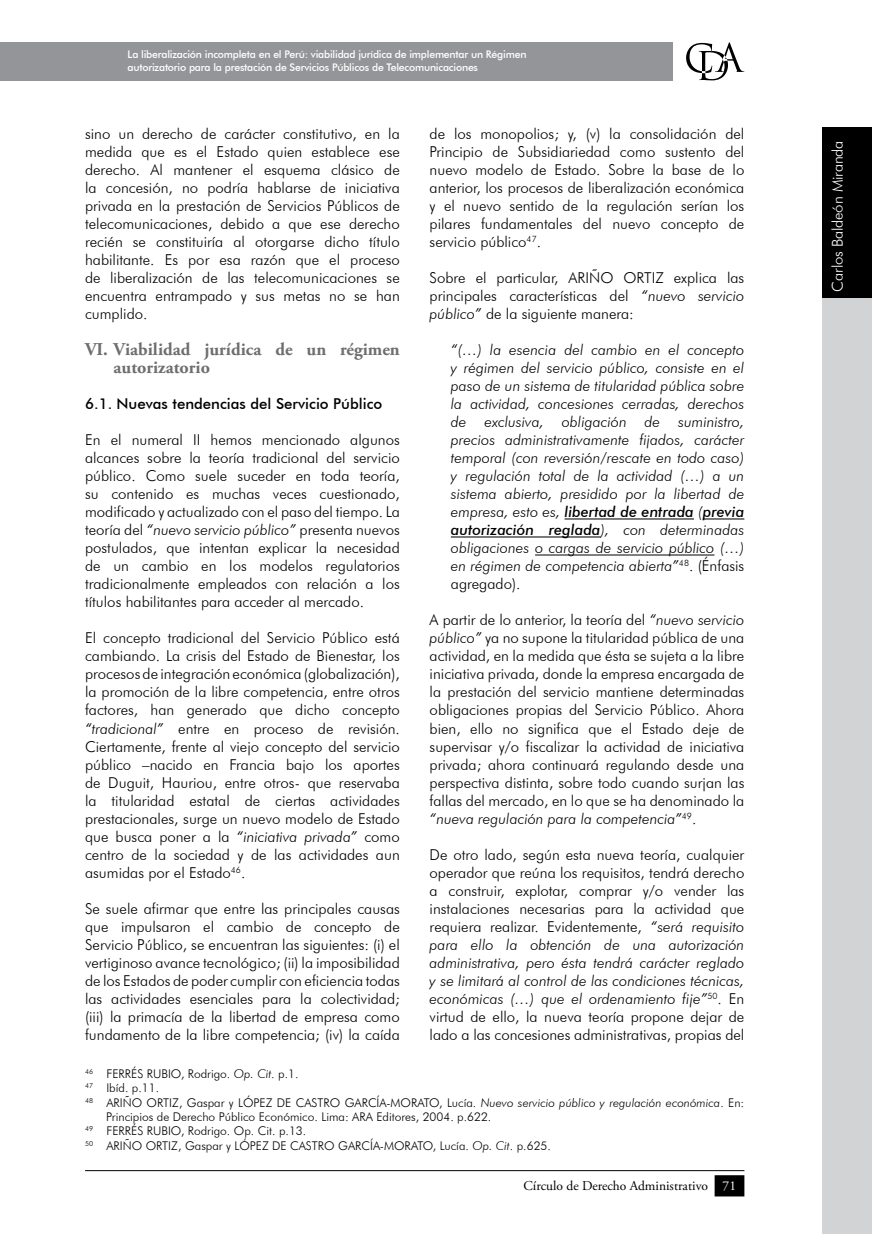
<style>
.page{position:relative;width:872px;height:1234px;background:#fff}
.page>*{position:absolute;margin:0;border:0;box-sizing:border-box;transform-origin:0 0}
.t1{font:700 18px/18px "Adobe Garamond Pro";color:#6d6e71}
.t2{font:300 15px/18px "Futura BT";color:#000;text-align:justify}
.t3{font:italic 300 15px/18px "Futura BT";color:#000;text-align:justify}
.t4{font:500 15px "Futura BT";color:#000}
.t5{font:300 15px "Futura BT";letter-spacing:-.01em;color:#fff}
.t6{font:13.5px "Adobe Garamond Pro";color:#000}
.t7{font:300 12px "Futura BT";color:#000}
.t8{font:500 10.5px/12.6px "Futura BT";letter-spacing:-.02em;color:#fff}
.s1{font-style:italic}
.s2{font-weight:500}
.s3{font-style:normal}
.s4{color:#fff}
</style>
<div class="page">
<div style="left:822px;top:265px;width:50px;height:968px;background:#d1d3d4"></div>
<div style="left:0;top:43px;width:673px;height:38px;background:#939598"></div>
<div style="left:822px;top:128px;width:50px;height:170px;background:#000"></div>
<svg style="left:686px;top:42px;width:58px;height:38px"></svg>
<hr style="left:85px;top:1169px;width:659px;height:1px;background:#000">
<div style="left:715px;top:1175px;width:28px;height:20px;background:#000"></div>
<div style="left:714px;top:1174px;width:30px;height:22px;border:2px solid #000"></div>
<hr style="left:564px;top:518px;width:130px;height:1px;background:#000">
<hr style="left:703px;top:518px;width:41px;height:1px;background:#000">
<hr style="left:451px;top:536px;width:149px;height:1px;background:#000">
<hr style="left:535px;top:554px;width:179px;height:1px;background:#000">
<p class="t8" style="left:128px;top:48px;width:400px">La liberalización incompleta en el Perú: viabilidad jurídica de implementar un Régimen autorizatorio para la prestación de Servicios Públicos de Telecomunicaciones</p>
<p class="t2" style="left:85px;top:125px;width:316px">sino un derecho de carácter constitutivo, en la medida que es el Estado quien establece ese derecho. Al mantener el esquema clásico de la concesión, no podría hablarse de iniciativa privada en la prestación de Servicios Públicos de telecomunicaciones, debido a que ese derecho recién se constituiría al otorgarse dicho título habilitante. Es por esa razón que el proceso de liberalización de las telecomunicaciones se encuentra entrampado y sus metas no se han cumplido.</p>
<p class="t1" style="left:114px;top:341px;width:288px;text-indent:-28px">VI. Viabilidad jurídica de un régimen autorizatorio</p>
<p class="t4" style="left:85px;top:395px;width:299px">6.1. Nuevas tendencias del Servicio Público</p>
<p class="t2" style="left:85px;top:431px;width:316px">En el numeral II hemos mencionado algunos alcances sobre la teoría tradicional del servicio público. Como suele suceder en toda teoría, su contenido es muchas veces cuestionado, modificado y actualizado con el paso del tiempo. La teoría del <span class="s1">“nuevo servicio público”</span> presenta nuevos postulados, que intentan explicar la necesidad de un cambio en los modelos regulatorios tradicionalmente empleados con relación a los títulos habilitantes para acceder al mercado.</p>
<p class="t2" style="left:85px;top:629px;width:316px">E l concepto tradicional del Servicio Público está cambiando. La crisis del Estado de Bienestar, los procesos de integración económica (globalización), la promoción de la libre competencia, entre otros factores, han generado que dicho concepto <span class="s1">“tradicional”</span> entre en proceso de revisión.<br>Ciertamente, frente al viejo concepto del servicio público –nacido en Francia bajo los aportes de Duguit, Hauriou, entre otros- que reservaba la titularidad estatal de ciertas actividades prestacionales, surge un nuevo modelo de Estado que busca poner a la <span class="s1">“iniciativa privada”</span> como centro de la sociedad y de las actividades aun asumidas por el Estado<sup>46</sup>.</p>
<p class="t2" style="left:85px;top:899px;width:316px">Se suele afirmar que entre las principales causas que impulsaron el cambio de concepto de Servicio Público, se encuentran las siguientes: (i) el vertiginoso avance tecnológico; (ii) la imposibilidad de los Estados de poder cumplir con eficiencia todas las actividades esenciales para la colectividad; (iii) la primacía de la libertad de empresa como fundamento de la libre competencia; (iv) la caída</p>
<p class="t2" style="left:429px;top:125px;width:316px">de los monopolios; y, (v) la consolidación del Principio de Subsidiariedad como sustento del nuevo modelo de Estado. Sobre la base de lo anterior, los procesos de liberalización económica y el nuevo sentido de la regulación serían los pilares fundamentales del nuevo concepto de servicio público<sup>47</sup>.</p>
<p class="t2" style="left:429px;top:269px;width:316px">Sobre el particular, ARI ÑO ORTIZ explica las principales características del <span class="s1">“nuevo servicio público”</span> de la siguiente manera:</p>
<p class="t3" style="left:451px;top:341px;width:295px">“(…) la esencia del cambio en el concepto y régimen del servicio público, consiste en el paso de un sistema de titularidad pública sobre la actividad, concesiones cerradas, derechos de exclusiva, obligación de suministro, precios administrativamente fijados, carácter temporal (con reversión/rescate en todo caso) y regulación total de la actividad (…) a un sistema abierto, presidido por la libertad de empresa, esto es, <span class="s2">libertad de entrada</span> (<span class="s2">previa autorización reglada</span>), con determinadas obligaciones o cargas de servicio público (…) en régimen de competencia abierta”<sup>48</sup><span class="s3">. (Énfasis agregado).</span></p>
<p class="t2" style="left:429px;top:611px;width:316px">A partir de lo anterior, la teoría del <span class="s1">“nuevo servicio público”</span> ya no supone la titularidad pública de una actividad, en la medida que ésta se sujeta a la libre iniciativa privada, donde la empresa encargada de la prestación del servicio mantiene determinadas obligaciones propias del Servicio Público. Ahora bien, ello no significa que el Estado deje de supervisar y/o fiscalizar la actividad de iniciativa privada; ahora continuará regulando desde una perspectiva distinta, sobre todo cuando surjan las fallas del mercado, en lo que se ha denominado la <span class="s1">“nueva regulación para la competencia”</span><sup>49</sup>.</p>
<p class="t2" style="left:429px;top:845px;width:316px">De otro lado, según esta nueva teoría, cualquier operador que reúna los requisitos, tendrá derecho a construir, explotar, comprar y/o vender las instalaciones necesarias para la actividad que requiera realizar. Evidentemente, <span class="s1">“será requisito para ello la obtención de una autorización administrativa, pero ésta tendrá carácter reglado y se limitará al control de las condiciones técnicas, económicas (…) que el ordenamiento fije”</span><sup>50</sup>. E n virtud de ello, la nueva teoría propone dejar de lado a las concesiones administrativas, propias del</p>
<p class="t7" style="left:85px;top:1065px;width:215px"><sup>46</sup> FE RRÉS RUBI O, Rodrigo. <span class="s1">Op. Cit</span>. p.1.</p>
<p class="t7" style="left:85px;top:1080px;width:76px"><sup>47</sup> Ibíd. p.11.</p>
<p class="t7" style="left:85px;top:1094px;width:661px"><sup>48</sup> ARI ÑO ORTIZ, Gaspar y LÓPEZ DE CASTRO GARCÍA-MORATO, Lucía. <span class="s1">Nuevo servicio público y regulación económica</span>. E n:</p>
<p class="t7" style="left:106px;top:1109px;width:386px">Principios de Derecho Público Económico. Lima: ARA Editores, 2004. p.622.</p>
<p class="t7" style="left:85px;top:1123px;width:223px"><sup>49</sup> FERRÉS RUBIO, Rodrigo. Op. Cit. p.13.</p>
<p class="t7" style="left:85px;top:1137px;width:467px"><sup>50</sup> ARI ÑO ORTIZ, Gaspar y LÓPEZ DE CASTRO GARCÍA-MORATO, Lucía. <span class="s1">Op. Cit</span>. p.625.</p>
<p class="t6" style="left:523px;top:1176px;width:214px">Círculo de Derecho Administrativo <span class="s4">71</span></p>
<p class="t5" style="left:828px;top:291px;width:153px;rotate:-90deg">Carlos Baldeón Miranda</p>
</div>
